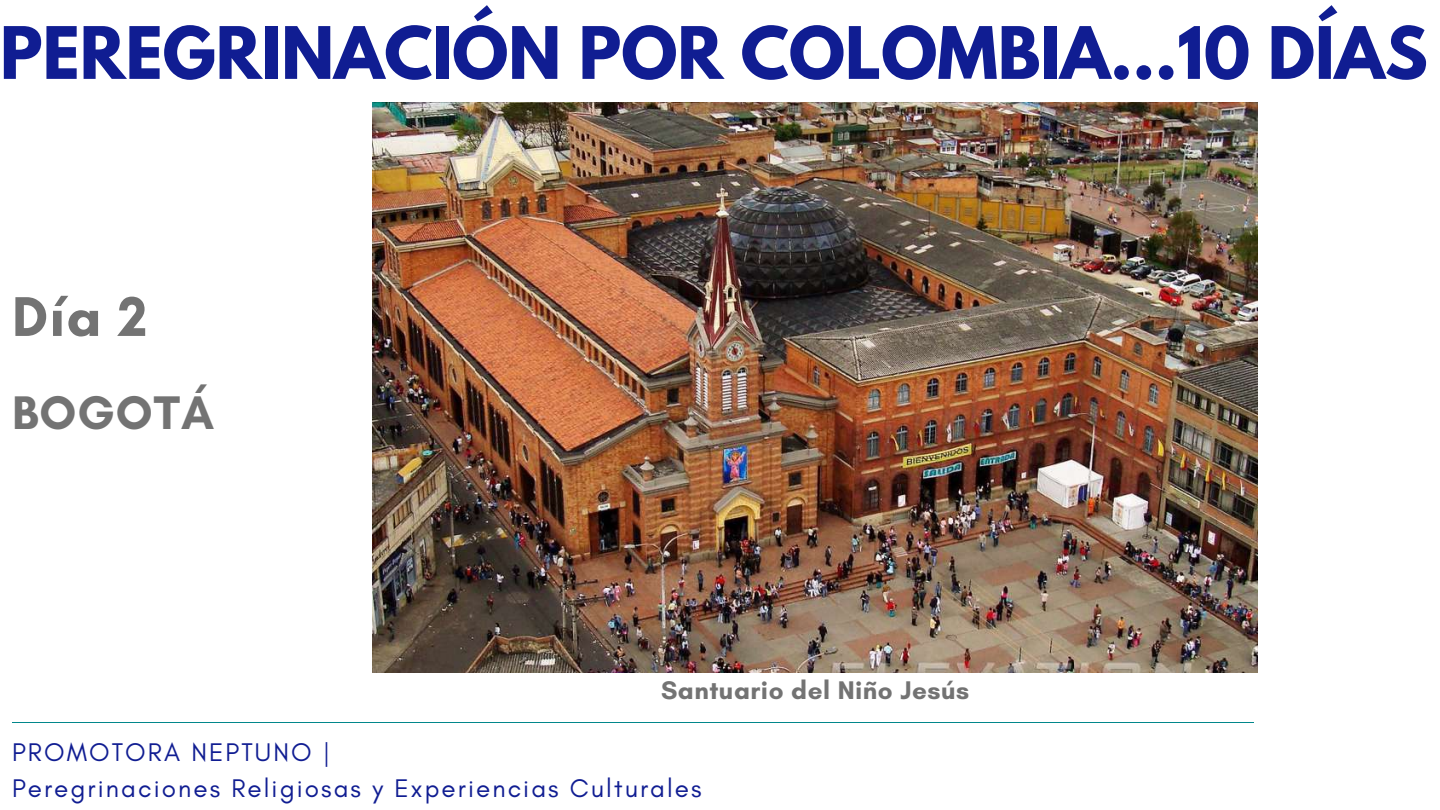
<style>
.page{position:relative;width:1440px;height:810px;background:#fff}
.page>*{position:absolute;margin:0;border:0;box-sizing:border-box;transform-origin:0 0}
.t1{font:700 64px "League Spartan";color:#101d92}
.t2{font:700 57px "Glacial Indifference";color:#737373}
.t3{font:700 48px "Glacial Indifference";letter-spacing:.02em;color:#737373}
.t4{font:26px/35.8px "Glacial Indifference";letter-spacing:.08em;color:#101d92}
.t5{font:700 26px "Glacial Indifference";letter-spacing:.02em;color:#737373}
</style>
<div class="page">
<hr style="left:12px;top:722px;width:1242px;height:1px;background:#01878b">
<img style="left:373px;top:102px;width:884px;height:571px">
<h1 class="t1" style="left:0;top:21px;width:1429px">PEREGRINACIÓN POR COLOMBIA...10 DÍAS</h1>
<h2 class="t2" style="left:12px;top:282px;width:137px">Día 2</h2>
<h3 class="t3" style="left:12px;top:384px;width:204px">BOGOTÁ</h3>
<p class="t5" style="left:661px;top:674px;width:310px">Santuario del Niño Jesús</p>
<p class="t4" style="left:12px;top:734px;width:691px">PROMOTORA NEPTUNO |<br>Peregrinaciones Religiosas y Experiencias Culturales</p>
</div>
